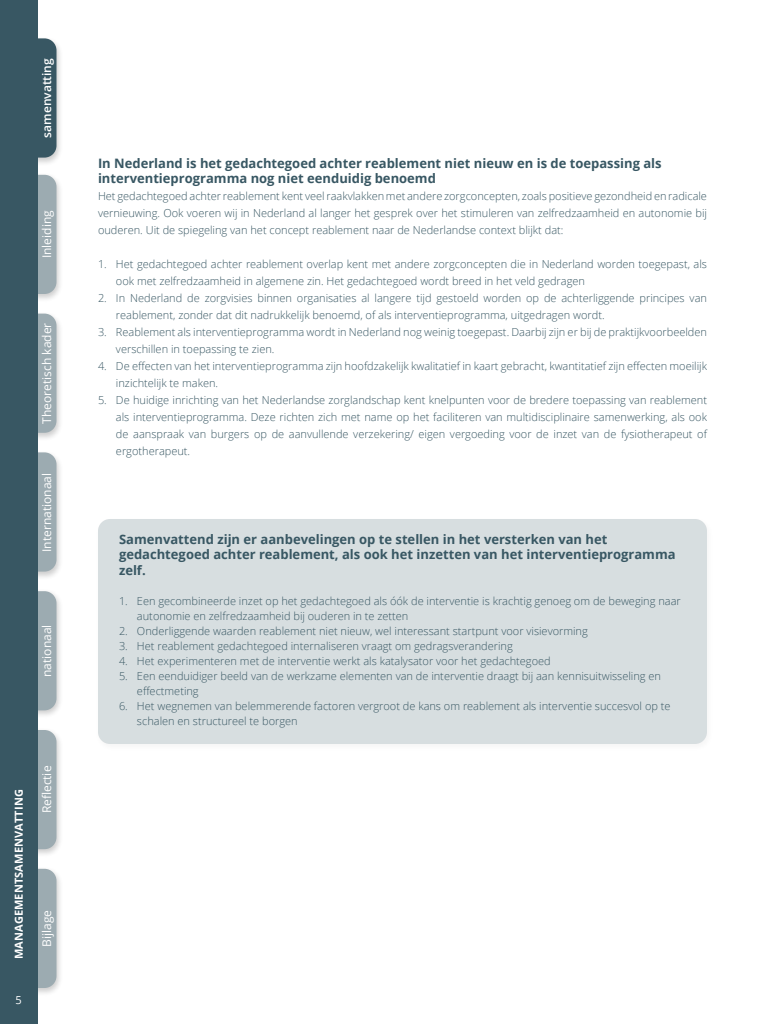
<style>
.page{position:relative;width:768px;height:1024px;background:#fff}
.page>*{position:absolute;margin:0;border:0;box-sizing:border-box;transform-origin:0 0}
.t1{font:700 13px/15.6px "Open Sans";color:#385763}
.t2{font:12px "Open Sans";color:#fff}
.t3{font:600 12px "Open Sans";color:#fff}
.t4{font:300 11px/17px "Open Sans";color:#385763}
.t5{font:700 11px "Open Sans";letter-spacing:.01em;color:#fff}
.t6{font:11px "Open Sans";color:#fff}
</style>
<div class="page">
<div style="left:15px;top:450px;width:49px;height:130px;background:#000;opacity:.2"></div>
<div style="left:18px;top:452px;width:38px;height:120px;background:#9cabb1;border-radius:12px"></div>
<div style="left:15px;top:589px;width:49px;height:130px;background:#000;opacity:.2"></div>
<div style="left:18px;top:591px;width:38px;height:119px;background:#9cabb1;border-radius:12px"></div>
<div style="left:15px;top:728px;width:49px;height:130px;background:#000;opacity:.2"></div>
<div style="left:18px;top:730px;width:38px;height:119px;background:#9cabb1;border-radius:12px"></div>
<div style="left:15px;top:867px;width:49px;height:130px;background:#000;opacity:.2"></div>
<div style="left:18px;top:869px;width:38px;height:119px;background:#9cabb1;border-radius:12px"></div>
<div style="left:15px;top:311px;width:49px;height:130px;background:#000;opacity:.2"></div>
<div style="left:18px;top:314px;width:38px;height:119px;background:#9cabb1;border-radius:12px"></div>
<div style="left:15px;top:173px;width:49px;height:130px;background:#000;opacity:.2"></div>
<div style="left:18px;top:175px;width:38px;height:119px;background:#9cabb1;border-radius:12px"></div>
<div style="left:98px;top:519px;width:609px;height:225px;background:#d7dee0;border-radius:12px"></div>
<div style="left:15px;top:36px;width:49px;height:130px;background:#000;opacity:.2"></div>
<div style="left:18px;top:38px;width:38px;height:120px;background:#385763;border-radius:12px"></div>
<div style="left:0;top:0;width:38px;height:1024px;background:#385763"></div>
<p class="t3" style="left:39px;top:138px;width:81px;rotate:-90deg">samenvatting</p>
<p class="t2" style="left:39px;top:258px;width:49px;rotate:-90deg">Inleiding</p>
<p class="t2" style="left:39px;top:424px;width:102px;rotate:-90deg">Theoretisch kader</p>
<p class="t2" style="left:39px;top:552px;width:80px;rotate:-90deg">Internationaal</p>
<p class="t2" style="left:39px;top:677px;width:54px;rotate:-90deg">nationaal</p>
<p class="t5" style="left:11px;top:959px;width:171px;rotate:-90deg">MANAGEMENTSAMENVATTING</p>
<p class="t6" style="left:15px;top:992px;width:8px">5</p>
<p class="t2" style="left:39px;top:813px;width:49px;rotate:-90deg">Reflectie</p>
<p class="t2" style="left:39px;top:947px;width:38px;rotate:-90deg">Bijlage</p>
<p class="t1" style="left:98px;top:155px;width:565px">In Nederland is het gedachtegoed achter reablement niet nieuw en is de toepassing als interventieprogramma nog niet eenduidig benoemd</p>
<p class="t4" style="left:98px;top:187px;width:611px;text-align:justify">Het gedachtegoed achter reablement kent veel raakvlakken met andere zorgconcepten, zoals positieve gezondheid en radicale vernieuwing. Ook voeren wij in Nederland al langer het gesprek over het stimuleren van zelfredzaamheid en autonomie bij ouderen. Uit de spiegeling van het concept reablement naar de Nederlandse context blijkt dat:</p>
<p class="t4" style="left:116px;top:255px;width:593px;text-indent:-18px">1. Het gedachtegoed achter reablement overlap kent met andere zorgconcepten die in Nederland worden toegepast, als ook met zelfredzaamheid in algemene zin. Het gedachtegoed wordt breed in het veld gedragen</p>
<p class="t4" style="left:116px;top:289px;width:593px;text-indent:-18px">2. In Nederland de zorgvisies binnen organisaties al langere tijd gestoeld worden op de achterliggende principes van reablement, zonder dat dit nadrukkelijk benoemd, of als interventieprogramma, uitgedragen wordt.</p>
<p class="t4" style="left:116px;top:323px;width:593px;text-indent:-18px">3. Reablement als interventieprogramma wordt in Nederland nog weinig toegepast. Daarbij zijn er bij de praktijkvoorbeelden verschillen in toepassing te zien.</p>
<p class="t4" style="left:116px;top:357px;width:593px;text-indent:-18px">4. De effecten van het interventieprogramma zijn hoofdzakelijk kwalitatief in kaart gebracht, kwantitatief zijn effecten moeilijk inzichtelijk te maken.</p>
<p class="t4" style="left:116px;top:391px;width:593px;text-align:justify;text-indent:-18px">5. De huidige inrichting van het Nederlandse zorglandschap kent knelpunten voor de bredere toepassing van reablement als interventieprogramma. Deze richten zich met name op het faciliteren van multidisciplinaire samenwerking, als ook de aanspraak van burgers op de aanvullende verzekering/ eigen vergoeding voor de inzet van de fysiotherapeut of ergotherapeut.</p>
<p class="t1" style="left:119px;top:531px;width:558px">Samenvattend zijn er aanbevelingen op te stellen in het versterken van het gedachtegoed achter reablement, als ook het inzetten van het interventieprogramma zelf.</p>
<p class="t4" style="left:137px;top:594px;width:545px;line-height:15px;text-indent:-18px">1. Een gecombineerde inzet op het gedachtegoed als óók de interventie is krachtig genoeg om de beweging naar autonomie en zelfredzaamheid bij ouderen in te zetten</p>
<p class="t4" style="left:119px;top:623px;width:470px">2. Onderliggende waarden reablement niet nieuw, wel interessant startpunt voor visievorming</p>
<p class="t4" style="left:119px;top:638px;width:395px">3. Het reablement gedachtegoed internaliseren vraagt om gedragsverandering</p>
<p class="t4" style="left:119px;top:653px;width:433px">4. Het experimenteren met de interventie werkt als katalysator voor het gedachtegoed</p>
<p class="t4" style="left:137px;top:669px;width:526px;line-height:15px;text-indent:-18px">5. Een eenduidiger beeld van de werkzame elementen van de interventie draagt bij aan kennisuitwisseling en effectmeting</p>
<p class="t4" style="left:137px;top:699px;width:535px;line-height:15px;text-indent:-18px">6. Het wegnemen van belemmerende factoren vergroot de kans om reablement als interventie succesvol op te schalen en structureel te borgen</p>
</div>
